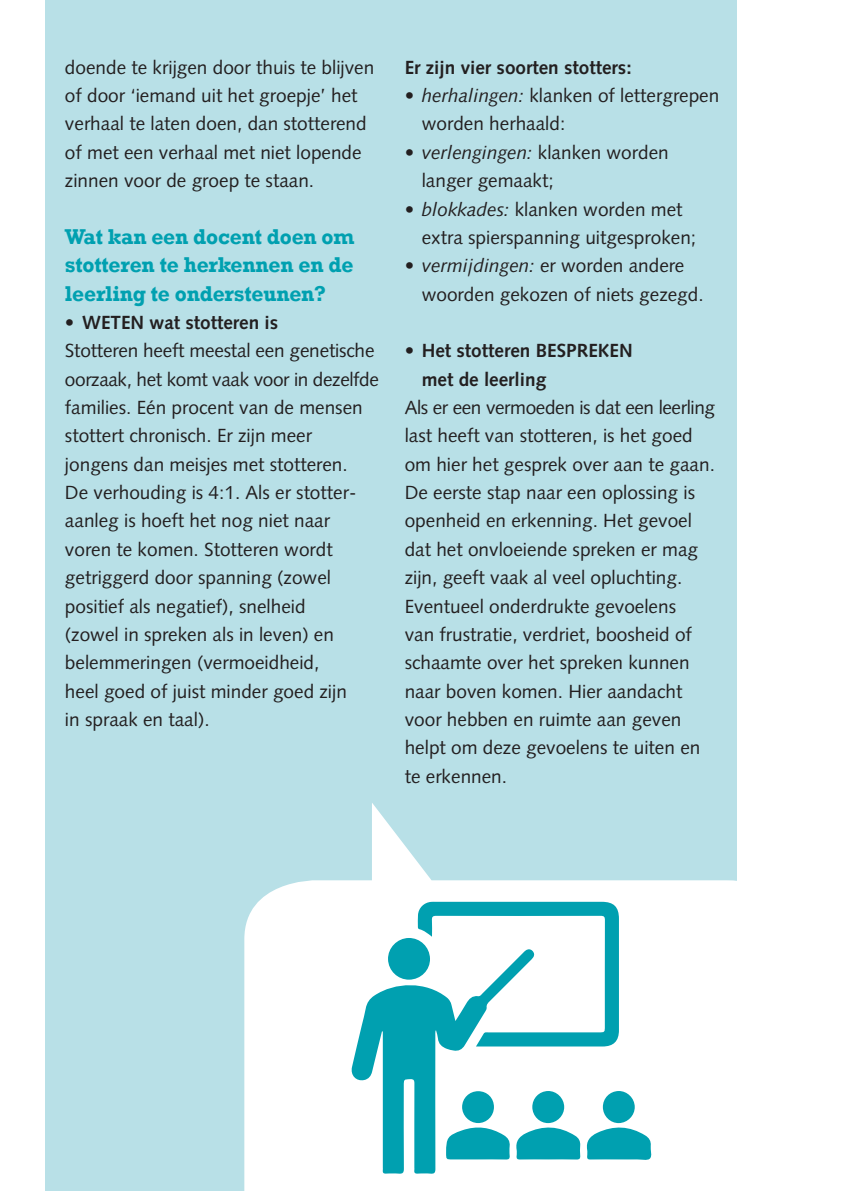
<style>
.page{position:relative;width:842px;height:1191px;background:#fff}
.page>*{position:absolute;margin:0;border:0;box-sizing:border-box;transform-origin:0 0}
.t1{font:700 22px/28.4px "Rockwell";letter-spacing:-.01em;color:#00a0b0;text-align:justify;scale:.96 1}
.t2{font:19px/28.4px "Syntax";color:#231f20}
.t3{font:700 19px/28.4px "Syntax";color:#231f20}
.s1{font-weight:700}
.s2{font-style:italic}
</style>
<div class="page">
<div style="left:45px;top:0;width:692px;height:1191px;background:#b8e0e7"></div>
<svg style="left:244px;top:803px;width:493px;height:388px;fill:#fff"></svg>
<svg style="left:350px;top:949px;width:185px;height:225px;background:#9edbe1"></svg>
<svg style="left:418px;top:901px;width:201px;height:145px;background:#a6dde3"></svg>
<svg style="left:446px;top:1125px;width:134px;height:34px;background:#3cb6c2"></svg>
<svg style="left:586px;top:1125px;width:67px;height:35px;background:#3eb7c3"></svg>
<div style="left:388px;top:937px;width:42px;height:42px;background:#00a0b0;border-radius:50%"></div>
<div style="left:532px;top:1090px;width:32px;height:33px;background:#00a0b0;border-radius:50%"></div>
<div style="left:603px;top:1090px;width:32px;height:33px;background:#00a0b0;border-radius:50%"></div>
<div style="left:462px;top:1091px;width:32px;height:32px;background:#00a0b0;border-radius:50%"></div>
<p class="t2" style="left:65px;top:53px;width:311px">doende te krijgen door thuis te blijven of door ‘iemand uit het groepje’ het verhaal te laten doen, dan stotterend of met een verhaal met niet lopende zinnen voor de groep te staan.</p>
<p class="t1" style="left:65px;top:222px;width:303px">Wat kan een docent doen om stotteren te herkennen en de leerling te ondersteunen?</p>
<p class="t2" style="left:65px;top:308px;width:315px">• <span class="s1">Weten wat stotteren is<br></span>Stotteren heeft meestal een genetische oorzaak, het komt vaak voor in dezelfde families. Eén procent van de mensen stottert chronisch. Er zijn meer jongens dan meisjes met stotteren.<br>De verhouding is 4:1. Als er stotter&shy;aanleg is hoeft het nog niet naar voren te komen. Stotteren wordt getriggerd door spanning (zowel positief als negatief), snelheid<br>(zowel in spreken als in leven) en belemmeringen (vermoeidheid,<br>heel goed of juist minder goed zijn<br>in spraak en taal).</p>
<p class="t3" style="left:405px;top:53px;width:228px">Er zijn vier soorten stotters:</p>
<p class="t2" style="left:422px;top:81px;width:299px;text-indent:-17px">• <span class="s2">herhalingen:</span> klanken of lettergrepen worden herhaald:</p>
<p class="t2" style="left:422px;top:138px;width:249px;text-indent:-17px">• <span class="s2">verlengingen:</span> klanken worden langer gemaakt;</p>
<p class="t2" style="left:422px;top:195px;width:276px;text-indent:-17px">• <span class="s2">blokkades:</span> klanken worden met extra spierspanning uitgesproken;</p>
<p class="t2" style="left:422px;top:251px;width:283px;text-indent:-17px">• <span class="s2">vermijdingen:</span> er worden andere woorden gekozen of niets gezegd.</p>
<p class="t3" style="left:422px;top:337px;width:213px;text-indent:-17px">• Het stotteren bespreken met de leerling</p>
<p class="t2" style="left:405px;top:393px;width:312px">Als er een vermoeden is dat een leerling last heeft van stotteren, is het goed om hier het gesprek over aan te gaan.<br>De eerste stap naar een oplossing is openheid en erkenning. Het gevoel dat het onvloeiende spreken er mag zijn, geeft vaak al veel opluchting.<br>Eventueel onderdrukte gevoelens<br>van frustratie, verdriet, boosheid of schaamte over het spreken kunnen naar boven komen. Hier aandacht voor hebben en ruimte aan geven helpt om deze gevoelens te uiten en te erkennen.</p>
</div>
